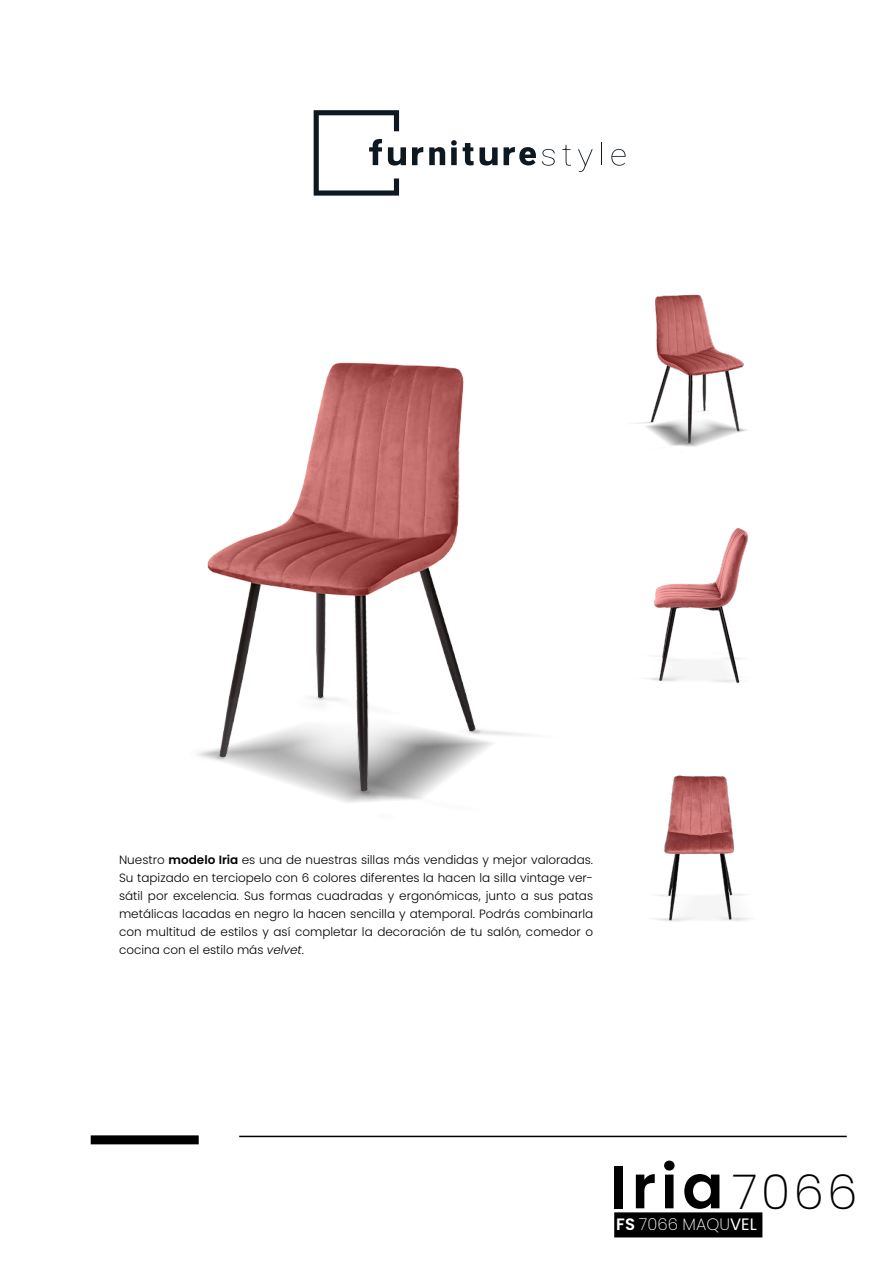
<style>
.page{position:relative;width:893px;height:1263px;background:#fff}
.page>*{position:absolute;margin:0;border:0;box-sizing:border-box;transform-origin:0 0}
.t1{font:600 60.9px "Poppins";color:#000}
.t2{font:200 16.5px "Poppins";color:#fff}
.t3{font:300 12px/18px "Poppins";color:#000;text-align:justify}
.s1{font-weight:600}
.s2{font-style:italic}
.s3{font-weight:200;font-size:48.3px}
.s4{font-weight:400}
</style>
<div class="page">
<img style="left:197px;top:362px;width:332px;height:441px">
<svg style="left:429px;top:147px;width:16px;height:18px"></svg>
<svg style="left:451px;top:140px;width:6px;height:25px"></svg>
<svg style="left:314px;top:110px;width:92px;height:86px"></svg>
<svg style="left:412px;top:147px;width:11px;height:18px"></svg>
<svg style="left:504px;top:147px;width:32px;height:18px"></svg>
<svg style="left:463px;top:143px;width:35px;height:23px"></svg>
<svg style="left:542px;top:149px;width:13px;height:17px"></svg>
<svg style="left:562px;top:145px;width:9px;height:21px"></svg>
<svg style="left:578px;top:149px;width:15px;height:23px"></svg>
<svg style="left:601px;top:142px;width:1px;height:23px"></svg>
<svg style="left:611px;top:149px;width:15px;height:17px"></svg>
<img style="left:633px;top:294px;width:114px;height:153px">
<img style="left:647px;top:528px;width:101px;height:155px">
<img style="left:653px;top:775px;width:97px;height:147px">
<hr style="left:239px;top:1136px;width:608px;height:1px;background:#000">
<div style="left:91px;top:1135px;width:108px;height:9px;background:#000"></div>
<div style="left:615px;top:1213px;width:147px;height:24px;background:#000"></div>
<div style="left:614px;top:1212px;width:148px;height:25px;border:2px solid #000"></div>
<p class="t3" style="left:119px;top:851px;width:476px">Nuestro <span class="s1">modelo Iria</span> es una de nuestras sillas más vendidas y mejor valoradas.<br>Su tapizado en terciopelo con 6 colores diferentes la hacen la silla vintage ver&shy;sátil por excelencia. Sus formas cuadradas y ergonómicas, junto a sus patas metálicas lacadas en negro la hacen sencilla y atemporal. Podrás combinarla con multitud de estilos y así completar la decoración de tu salón, comedor o cocina con el estilo más <span class="s2">velvet</span>.</p>
<h1 class="t1" style="left:610px;top:1152px;width:249px">Iria<span class="s3">7066</span></h1>
<h2 class="t2" style="left:616px;top:1214px;width:142px"><span class="s1">FS</span> 7066 MAQU<span class="s4">VEL</span></h2>
</div>
